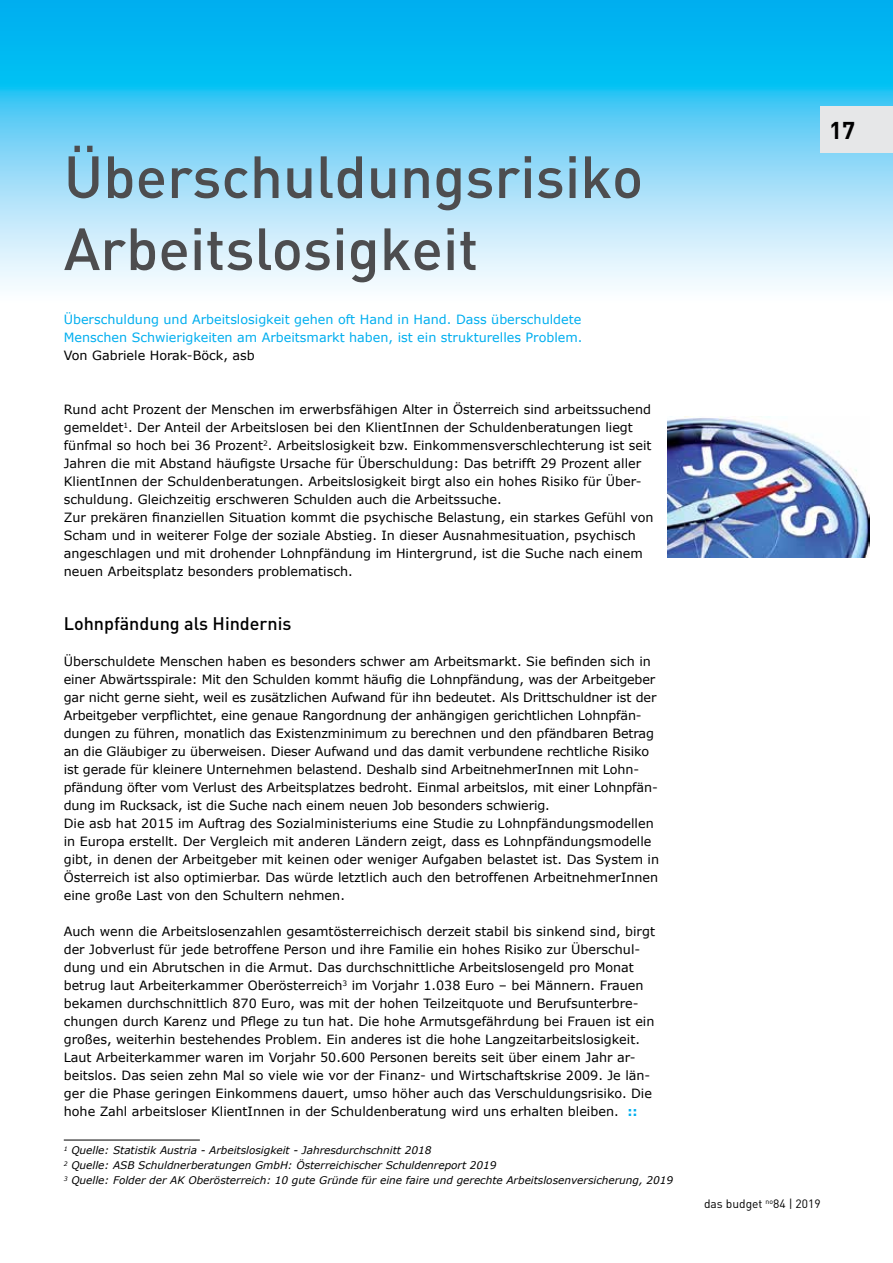
<style>
.page{position:relative;width:893px;height:1263px;background:#fff}
.page>*{position:absolute;margin:0;border:0;box-sizing:border-box;transform-origin:0 0}
.t1{font:500 58.5px/72px "DINOT";color:#4d4d4f}
.t2{font:700 24px "DINOT";color:#000}
.t3{font:500 18px "DINOT";color:#000}
.t4{font:12.75px/18px "Verdana";color:#000}
.t5{font:12.75px/18px "Verdana";color:#00aeef}
.t6{font:12px "DINOT";color:#000}
.t7{font:italic 10.5px/15px "Verdana";color:#000}
.s1{font-weight:700;color:#00aeef}
</style>
<div class="page">
<svg style="left:0;top:0;width:893px;height:289px;background:#6fd3f6"></svg>
<div style="left:821px;top:106px;width:72px;height:47px;background:#e6e7e8"></div>
<hr style="left:64px;top:1140px;width:136px;height:1px;background:#000">
<img style="left:668px;top:418px;width:202px;height:140px">
<h1 class="t1" style="left:64px;top:138px;width:581px">Überschuldungsrisiko<br>Arbeitslosigkeit</h1>
<p class="t5" style="left:64px;top:310px;width:520px">Überschuldung und Arbeitslosigkeit gehen oft Hand in Hand. Dass überschuldete<br>Menschen Schwierigkeiten am Arbeitsmarkt haben, ist ein strukturelles Problem.</p>
<p class="t4" style="left:64px;top:346px;width:192px">Von Gabriele Horak-Böck, asb</p>
<p class="t4" style="left:64px;top:400px;width:591px">Rund acht Prozent der Menschen im erwerbsfähigen Alter in Österreich sind arbeitssuchend gemeldet<sup>1</sup>. Der Anteil der Arbeitslosen bei den KlientInnen der Schuldenberatungen liegt fünfmal so hoch bei 36 Prozent<sup>2</sup>. Arbeitslosigkeit bzw. Einkommensverschlechterung ist seit Jahren die mit Abstand häufigste Ursache für Überschuldung: Das betrifft 29 Prozent aller KlientInnen der Schuldenberatungen. Arbeitslosigkeit birgt also ein hohes Risiko für Über&shy;schuldung. Gleichzeitig erschweren Schulden auch die Arbeitssuche.<br>Zur prekären finanziellen Situation kommt die psychische Belastung, ein starkes Gefühl von Scham und in weiterer Folge der soziale Abstieg. In dieser Ausnahmesituation, psychisch angeschlagen und mit drohender Lohnpfändung im Hintergrund, ist die Suche nach einem neuen Arbeitsplatz besonders problematisch.</p>
<h3 class="t3" style="left:64px;top:611px;width:229px">Lohnpfändung als Hindernis</h3>
<p class="t4" style="left:64px;top:652px;width:597px">Überschuldete Menschen haben es besonders schwer am Arbeitsmarkt. Sie befinden sich in einer Abwärtsspirale: Mit den Schulden kommt häufig die Lohnpfändung, was der Arbeitgeber gar nicht gerne sieht, weil es zusätzlichen Aufwand für ihn bedeutet. Als Drittschuldner ist der Arbeitgeber verpflichtet, eine genaue Rangordnung der anhängigen gerichtlichen Lohnpfän&shy;dungen zu führen, monatlich das Existenzminimum zu berechnen und den pfändbaren Betrag an die Gläubiger zu überweisen. Dieser Aufwand und das damit verbundene rechtliche Risiko ist gerade für kleinere Unternehmen belastend. Deshalb sind ArbeitnehmerInnen mit Lohn&shy;pfändung öfter vom Verlust des Arbeitsplatzes bedroht. Einmal arbeitslos, mit einer Lohnpfän&shy;dung im Rucksack, ist die Suche nach einem neuen Job besonders schwierig.<br>Die asb hat 2015 im Auftrag des Sozialministeriums eine Studie zu Lohnpfändungsmodellen in Europa erstellt. Der Vergleich mit anderen Ländern zeigt, dass es Lohnpfändungsmodelle gibt, in denen der Arbeitgeber mit keinen oder weniger Aufgaben belastet ist. Das System in Österreich ist also optimierbar. Das würde letztlich auch den betroffenen ArbeitnehmerInnen eine große Last von den Schultern nehmen.</p>
<p class="t4" style="left:64px;top:922px;width:593px">Auch wenn die Arbeitslosenzahlen gesamtösterreichisch derzeit stabil bis sinkend sind, birgt der Jobverlust für jede betroffene Person und ihre Familie ein hohes Risiko zur Überschul&shy;dung und ein Abrutschen in die Armut. Das durchschnittliche Arbeitslosengeld pro Monat betrug laut Arbeiterkammer Oberösterreich<sup>3</sup> im Vorjahr 1.038 Euro – bei Männern. Frauen bekamen durchschnittlich 870 Euro, was mit der hohen Teilzeitquote und Berufsunterbre&shy;chungen durch Karenz und Pflege zu tun hat. Die hohe Armutsgefährdung bei Frauen ist ein großes, weiterhin bestehendes Problem. Ein anderes ist die hohe Langzeitarbeitslosigkeit.<br>Laut Arbeiterkammer waren im Vorjahr 50.600 Personen bereits seit über einem Jahr ar&shy;beitslos. Das seien zehn Mal so viele wie vor der Finanz- und Wirtschaftskrise 2009. Je län&shy;ger die Phase geringen Einkommens dauert, umso höher auch das Verschuldungsrisiko. Die hohe Zahl arbeitsloser KlientInnen in der Schuldenberatung wird uns erhalten bleiben. <span class="s1">::</span></p>
<p class="t7" style="left:64px;top:1143px;width:611px"><sup>1</sup> Quelle: Statistik Austria - Arbeitslosigkeit - Jahresdurchschnitt 2018<br><sup>2</sup> Quelle: ASB Schuldnerberatungen GmbH: Österreichischer Schuldenreport 2019<br><sup>3</sup> Quelle: Folder der AK Oberösterreich: 10 gute Gründe für eine faire und gerechte Arbeitslosenversicherung, 2019</p>
<h2 class="t2" style="left:829px;top:114px;width:28px">17</h2>
<p class="t6" style="left:704px;top:1196px;width:118px">das budget <sup>no</sup>84 | 2019</p>
</div>
